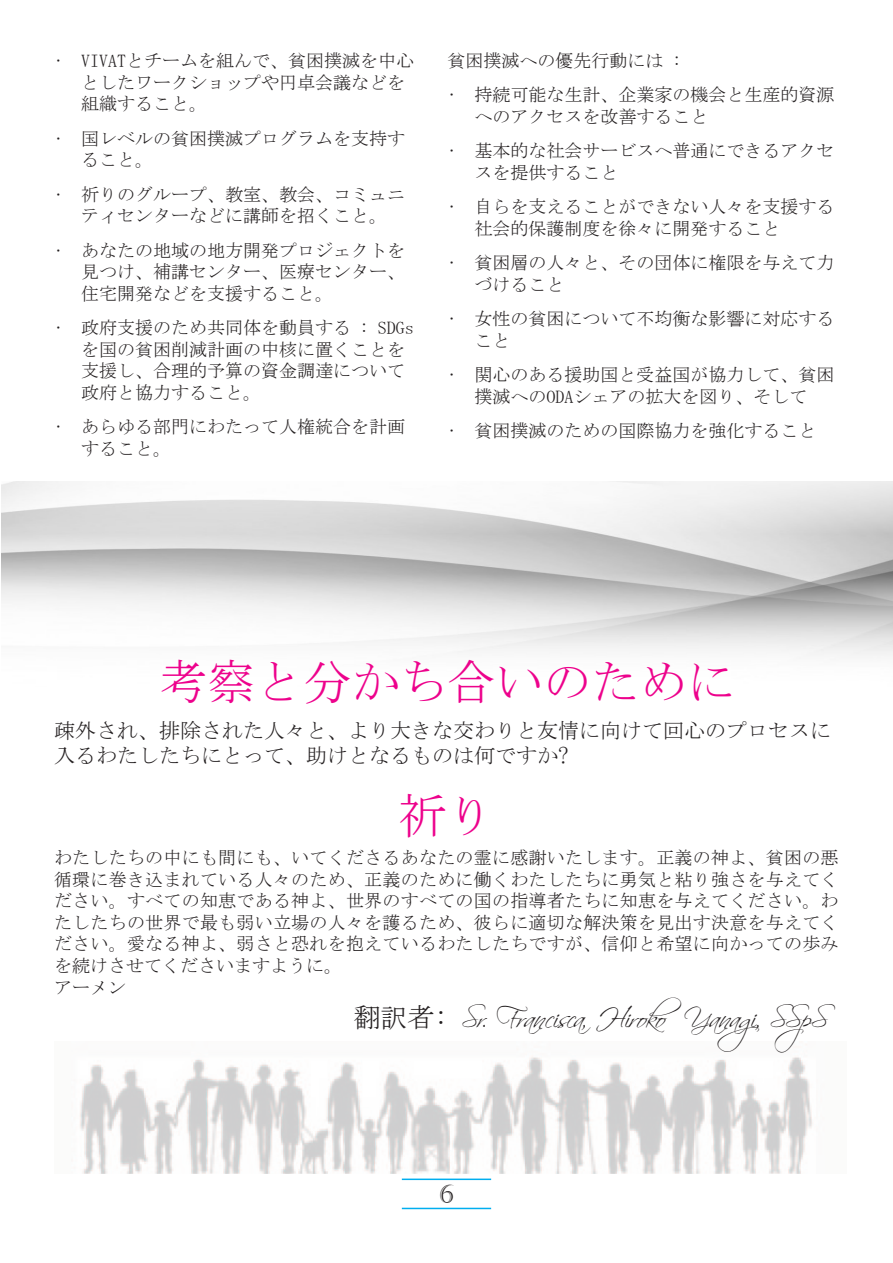
<style>
.page{position:relative;width:893px;height:1263px;background:#fff}
.page>*{position:absolute;margin:0;border:0;box-sizing:border-box;transform-origin:0 0}
.t1{font:48px "MS Mincho";color:#ed028c}
.t2{font:27px "Scriptina Pro";color:#231f20}
.t3{font:25.5px "Castellar";color:#231f20}
.t4{font:21px/25.2px "MS Mincho";color:#231f20}
.t5{font:18px/21.6px "MS Mincho";color:#231f20}
.s1{font-family:"MS Mincho"}
</style>
<div class="page">
<hr style="left:402px;top:1178px;width:89px;height:2px;background:#00aeef">
<hr style="left:402px;top:1208px;width:89px;height:1px;background:#00aeef">
<img style="left:80px;top:1044px;width:732px;height:130px">
<p class="t5" style="left:81px;top:50px;width:334px;text-indent:-27px">• VIVATとチームを組んで、貧困撲滅を中心としたワークショップや円卓会議などを組織すること。</p>
<p class="t5" style="left:81px;top:127px;width:325px;text-indent:-27px">• 国レベルの貧困撲滅プログラムを支持すること。</p>
<p class="t5" style="left:54px;top:183px;width:352px;text-align:center">• 祈りのグループ、教室、教会、コミュニティセンターなどに講師を招くこと。</p>
<p class="t5" style="left:81px;top:239px;width:325px;text-align:justify;text-indent:-27px">• あなたの地域の地方開発プロジェクトを見つけ、補講センター、医療センター、住宅開発などを支援すること。</p>
<p class="t5" style="left:81px;top:317px;width:334px;text-indent:-27px">• 政府支援のため共同体を動員する : SDGsを国の貧困削減計画の中核に置くことを支援し、合理的予算の資金調達について政府と協力すること。</p>
<p class="t5" style="left:81px;top:416px;width:325px;text-indent:-27px">• あらゆる部門にわたって人権統合を計画すること。</p>
<p class="t5" style="left:447px;top:50px;width:235px">貧困撲滅への優先行動には :</p>
<p class="t5" style="left:474px;top:84px;width:361px;text-indent:-27px">• 持続可能な生計、企業家の機会と生産的資源へのアクセスを改善すること</p>
<p class="t5" style="left:474px;top:140px;width:361px;text-indent:-27px">• 基本的な社会サービスへ普通にできるアクセスを提供すること</p>
<p class="t5" style="left:474px;top:196px;width:361px;text-indent:-27px">• 自らを支えることができない人々を支援する社会的保護制度を徐々に開発すること</p>
<p class="t5" style="left:474px;top:252px;width:361px;text-indent:-27px">• 貧困層の人々と、その団体に権限を与えて力づけること</p>
<p class="t5" style="left:474px;top:308px;width:361px;text-indent:-27px">• 女性の貧困について不均衡な影響に対応すること</p>
<p class="t5" style="left:447px;top:364px;width:388px;text-align:center">• 関心のある援助国と受益国が協力して、貧困撲滅へのODAシェアの拡大を図り、そして</p>
<p class="t5" style="left:447px;top:420px;width:370px">• 貧困撲滅のための国際協力を強化すること</p>
<p class="t1" style="left:159px;top:657px;width:578px">考察と分かち合いのために</p>
<p class="t4" style="left:54px;top:718px;width:778px">疎外され、排除された人々と、より大きな交わりと友情に向けて回心のプロセスに入るわたしたちにとって、助けとなるものは何ですか?</p>
<p class="t1" style="left:398px;top:792px;width:97px">祈り</p>
<p class="t5" style="left:54px;top:847px;width:786px;text-align:justify">わたしたちの中にも間にも、いてくださるあなたの霊に感謝いたします。正義の神よ、貧困の悪循環に巻き込まれている人々のため、正義のために働くわたしたちに勇気と粘り強さを与えてください。すべての知恵である神よ、世界のすべての国の指導者たちに知恵を与えてください。わたしたちの世界で最も弱い立場の人々を護るため、彼らに適切な解決策を見出す決意を与えてください。愛なる神よ、弱さと恐れを抱えているわたしたちですが、信仰と希望に向かっての歩みを続けさせてくださいますように。</p>
<p class="t5" style="left:54px;top:976px;width:73px">アーメン</p>
<p class="t2" style="left:353px;top:1001px;width:488px"><span class="s1">翻訳者:</span> Sr. Francisca, Hiroko Yanagi, SSpS</p>
<h3 class="t3" style="left:439px;top:1179px;width:16px">6</h3>
</div>
